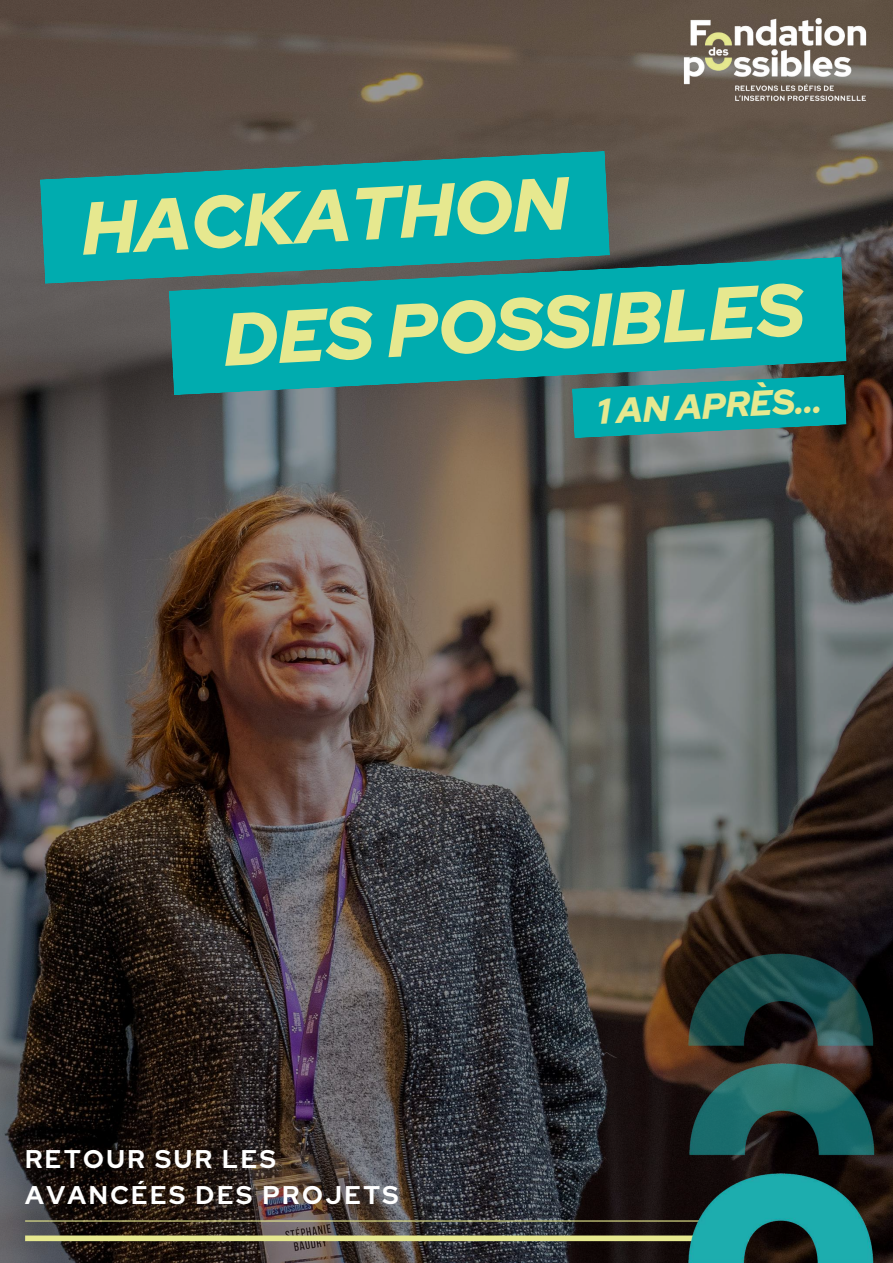
<style>
.page{position:relative;width:893px;height:1263px;background:#fff}
.page>*{position:absolute;margin:0;border:0;box-sizing:border-box;transform-origin:0 0}
.t1{font:italic 900 74.25px/118.3px "Red Hat Display";color:#e6e88f}
.t2{font:italic 900 35.33px "Red Hat Display";color:#e6e88f}
.t3{font:700 25.5px/35.4px "Red Hat Display";letter-spacing:.1em;color:#fff}
</style>
<div class="page">
<img style="left:0;top:0;width:893px;height:1263px">
<hr style="left:25px;top:1220px;width:680px;height:1px;background:#e6e88f">
<div style="left:25px;top:1235px;width:724px;height:6px;background:#e6e88f"></div>
<img style="left:687px;top:1128px;width:187px;height:135px">
<img style="left:688px;top:1018px;width:187px;height:188px">
<img style="left:687px;top:909px;width:187px;height:187px">
<img style="left:657px;top:0;width:236px;height:119px">
<svg style="left:40px;top:151px;width:570px;height:133px;background:#0e9e9f"></svg>
<svg style="left:169px;top:257px;width:677px;height:138px;background:#0d9ea0"></svg>
<svg style="left:572px;top:375px;width:274px;height:63px;background:#179c9d"></svg>
<h1 class="t1" style="left:214px;top:162px;width:582px;text-indent:-136px;rotate:-3deg">HACKATHON<br>DES POSSIBLES</h1>
<h2 class="t2" style="left:595px;top:388px;width:227px;rotate:-3deg">1 AN APRÈS...</h2>
<p class="t3" style="left:25px;top:1141px;width:375px">RETOUR SUR LES<br>AVANCÉES DES PROJETS</p>
</div>
